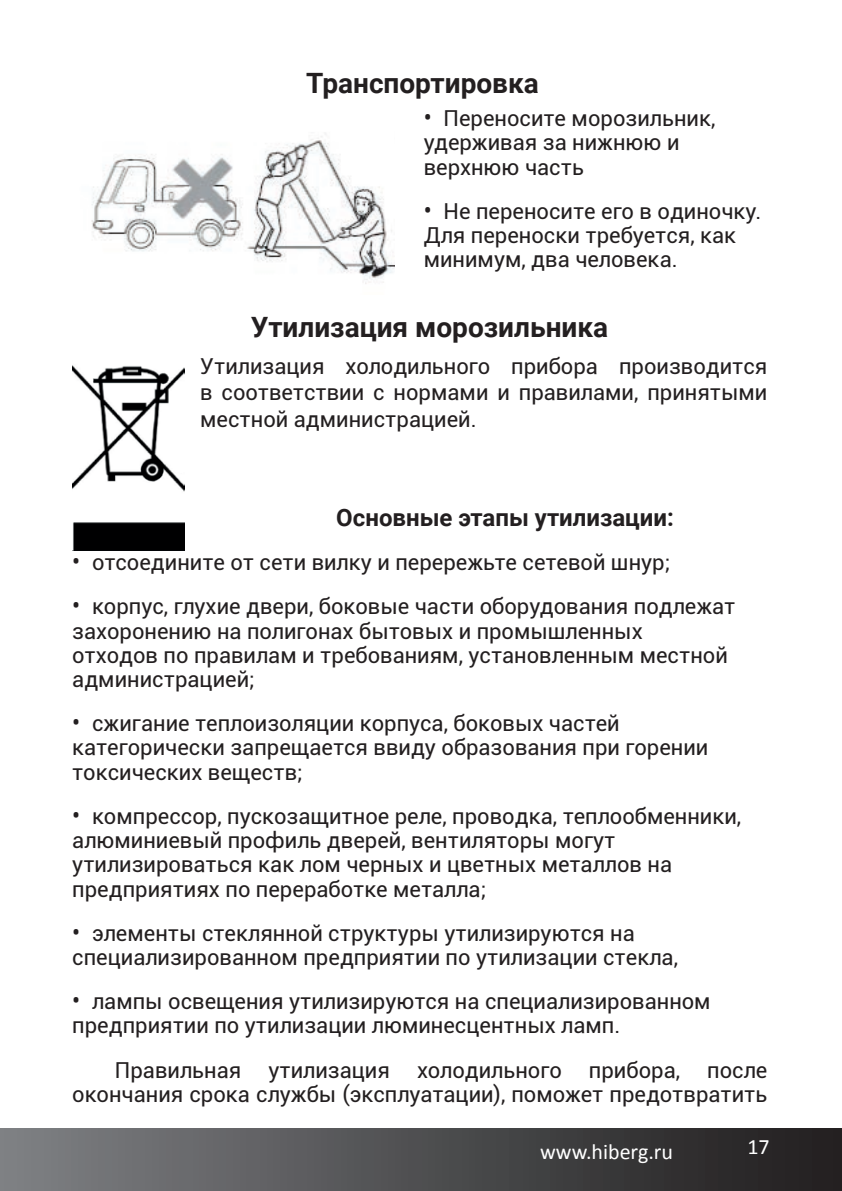
<style>
.page{position:relative;width:842px;height:1191px;background:#fff}
.page>*{position:absolute;margin:0;border:0;box-sizing:border-box;transform-origin:0 0}
.t1{font:700 28px "Roboto";color:#231f20}
.t2{font:700 24px "Roboto";color:#231f20}
.t3{font:22px/24.2px "Roboto";color:#231f20}
.t4{font:22px "Calibri";color:#fff}
.s1{font-size:24px}
</style>
<div class="page">
<div style="left:0;top:1128px;width:842px;height:63px;background:linear-gradient(to right,#7f8184,#1f1d1e)"></div>
<img style="left:91px;top:133px;width:303px;height:151px">
<img style="left:72px;top:365px;width:113px;height:185px">
<p class="t1" style="left:306px;top:63px;width:234px">Транспортировка</p>
<p class="t3" style="left:424px;top:105px;width:293px"><span class="s1">•</span> Переносите морозильник, удерживая за нижнюю и верхнюю часть</p>
<p class="t3" style="left:424px;top:198px;width:339px"><span class="s1">•</span> Не переносите его в одиночку.<br>Для переноски требуется, как минимум, два человека.</p>
<p class="t1" style="left:251px;top:308px;width:359px">Утилизация морозильника</p>
<p class="t3" style="left:200px;top:352px;width:569px;line-height:26.4px;text-align:justify">Утилизация холодильного прибора производится в соответствии с нормами и правилами, принятыми местной администрацией.</p>
<p class="t2" style="left:336px;top:500px;width:339px">Основные этапы утилизации:</p>
<p class="t3" style="left:72px;top:549px;width:599px"><span class="s1">•</span> отсоедините от сети вилку и перережьте сетевой шнур;</p>
<p class="t3" style="left:72px;top:593px;width:665px"><span class="s1">•</span> корпус, глухие двери, боковые части оборудования подлежат захоронению на полигонах бытовых и промышленных<br>отходов по правилам и требованиям, установленным местной администрацией;</p>
<p class="t3" style="left:72px;top:710px;width:638px"><span class="s1">•</span> сжигание теплоизоляции корпуса, боковых частей категорически запрещается ввиду образования при горении токсических веществ;</p>
<p class="t3" style="left:72px;top:803px;width:670px"><span class="s1">•</span> компрессор, пускозащитное реле, проводка, теплообменники, алюминиевый профиль дверей, вентиляторы могут утилизироваться как лом черных и цветных металлов на предприятиях по переработке металла;</p>
<p class="t3" style="left:72px;top:920px;width:607px"><span class="s1">•</span> элементы стеклянной структуры утилизируются на специализированном предприятии по утилизации стекла,</p>
<p class="t3" style="left:72px;top:988px;width:640px"><span class="s1">•</span> лампы освещения утилизируются на специализированном предприятии по утилизации люминесцентных ламп.</p>
<p class="t3" style="left:72px;top:1056px;width:697px;text-align:right">Правильная утилизация холодильного прибора, после окончания срока службы (эксплуатации), поможет предотвратить</p>
<p class="t4" style="left:540px;top:1137px;width:135px">www.hiberg.ru</p>
<p class="t4" style="left:747px;top:1133px;width:24px">17</p>
</div>
